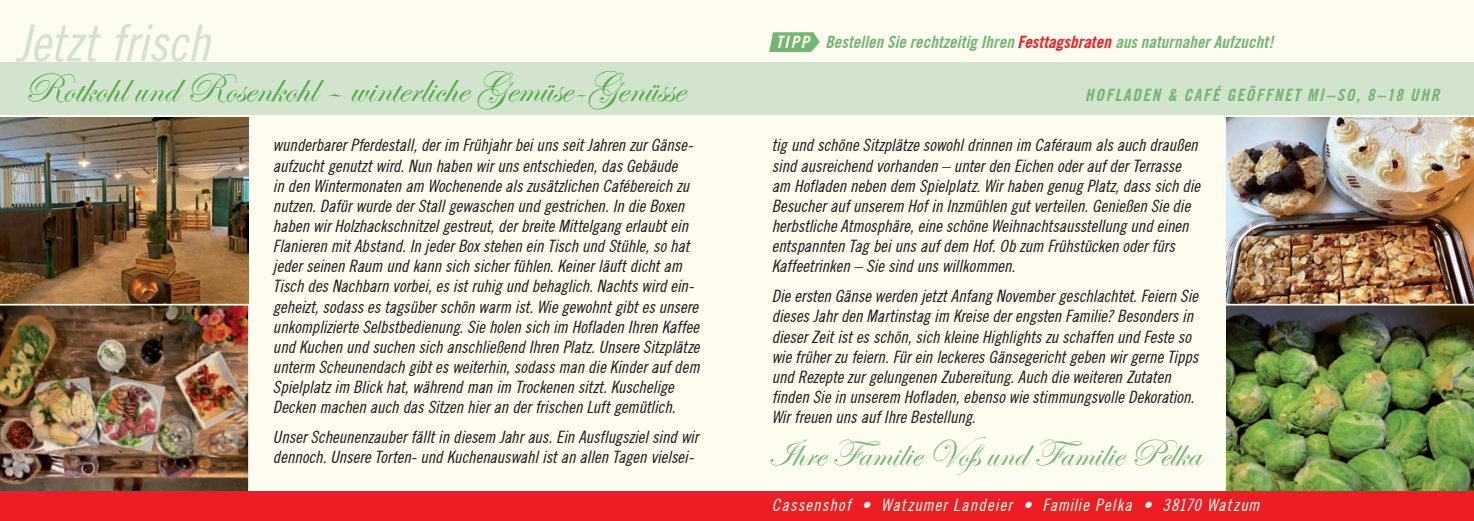
<style>
.page{position:relative;width:1474px;height:521px;background:#fff}
.page>*{position:absolute;margin:0;border:0;box-sizing:border-box;transform-origin:0 0}
.t1{font:52.5px "Tradition Condensed Normal";letter-spacing:.005em;color:#d2e4ce}
.t2{font:42px "Edwardian Script ITC";color:#54aa46}
.t3{font:38.85px "Edwardian Script ITC";color:#72b672}
.t4{font:17.5px/20.1px "Tradition Condensed Normal";color:#231f20}
.t5{font:700 condensed 17.5px "Tradition";letter-spacing:.01em;color:#72b672}
.t6{font:17.5px "Tradition Condensed Normal";letter-spacing:.07em;color:#fffdf0}
.t7{font:700 condensed 17.5px "Tradition";letter-spacing:.105em;color:#72b672}
.s1{color:#fffdf0}
.s2{color:#ee1d23}
</style>
<div class="page">
<div style="left:0;top:0;width:1473px;height:521px;background:#fffdf0"></div>
<svg style="left:769px;top:32px;width:50px;height:20px"></svg>
<img style="left:0;top:118px;width:248px;height:373px">
<hr style="left:0;top:304px;width:254px;height:1px;background:#fffdf0">
<img style="left:1226px;top:118px;width:247px;height:373px">
<hr style="left:1216px;top:304px;width:257px;height:1px;background:#fffdf0">
<div style="left:0;top:63px;width:1473px;height:52px;background:#d2e4ce"></div>
<div style="left:0;top:491px;width:1473px;height:30px;background:#ee1d23"></div>
<h1 class="t1" style="left:16px;top:13px;width:195px">Jetzt frisch</h1>
<h2 class="t2" style="left:24px;top:66px;width:662px">Rotkohl und Rosenkohl – winterliche Gemüse-Genüsse</h2>
<p class="t4" style="left:273px;top:135px;width:428px">wunderbarer Pferdestall, der im Frühjahr bei uns seit Jahren zur Gänse&shy;aufzucht genutzt wird. Nun haben wir uns entschieden, das Gebäude<br>in den Wintermonaten am Wochenende als zusätzlichen Cafébereich zu nutzen. Dafür wurde der Stall gewaschen und gestrichen. In die Boxen haben wir Holzhackschnitzel gestreut, der breite Mittelgang erlaubt ein Flanieren mit Abstand. In jeder Box stehen ein Tisch und Stühle, so hat jeder seinen Raum und kann sich sicher fühlen. Keiner läuft dicht am Tisch des Nachbarn vorbei, es ist ruhig und behaglich. Nachts wird ein&shy;geheizt, sodass es tagsüber schön warm ist. Wie gewohnt gibt es unsere unkomplizierte Selbstbedienung. Sie holen sich im Hofladen Ihren Kaffee und Kuchen und suchen sich anschließend Ihren Platz. Unsere Sitzplätze unterm Scheunendach gibt es weiterhin, sodass man die Kinder auf dem Spielplatz im Blick hat, während man im Trockenen sitzt. Kuschelige Decken machen auch das Sitzen hier an der frischen Luft gemütlich.</p>
<p class="t4" style="left:273px;top:427px;width:427px">Unser Scheunenzauber fällt in diesem Jahr aus. Ein Ausflugsziel sind wir dennoch. Unsere Torten- und Kuchenauswahl ist an allen Tagen vielsei-</p>
<p class="t5" style="left:776px;top:32px;width:498px"><span class="s1">TIPP</span> Bestellen Sie rechtzeitig Ihren <span class="s2">Festtagsbraten</span> aus naturnaher Aufzucht!</p>
<p class="t7" style="left:1085px;top:85px;width:355px">HOFLADEN &amp; CAFÉ GEÖFFNET MI–SO, 8–18 UHR</p>
<p class="t4" style="left:771px;top:135px;width:430px">tig und schöne Sitzplätze sowohl drinnen im Caféraum als auch draußen sind ausreichend vorhanden – unter den Eichen oder auf der Terrasse am Hofladen neben dem Spielplatz. Wir haben genug Platz, dass sich die Besucher auf unserem Hof in Inzmühlen gut verteilen. Genießen Sie die herbstliche Atmosphäre, eine schöne Weihnachtsausstellung und einen entspannten Tag bei uns auf dem Hof. Ob zum Frühstücken oder fürs Kaffeetrinken – Sie sind uns willkommen.</p>
<p class="t4" style="left:771px;top:286px;width:428px">Die ersten Gänse werden jetzt Anfang November geschlachtet. Feiern Sie dieses Jahr den Martinstag im Kreise der engsten Familie? Besonders in dieser Zeit ist es schön, sich kleine Highlights zu schaffen und Feste so wie früher zu feiern. Für ein leckeres Gänsegericht geben wir gerne Tipps und Rezepte zur gelungenen Zubereitung. Auch die weiteren Zutaten finden Sie in unserem Hofladen, ebenso wie stimmungsvolle Dekoration.<br>Wir freuen uns auf Ihre Bestellung.</p>
<h3 class="t3" style="left:767px;top:432px;width:434px">Ihre Familie Voß und Familie Pelka</h3>
<p class="t6" style="left:771px;top:495px;width:489px">Cassenshof • Watzumer Landeier • Familie Pelka • 38170 Watzum</p>
</div>
